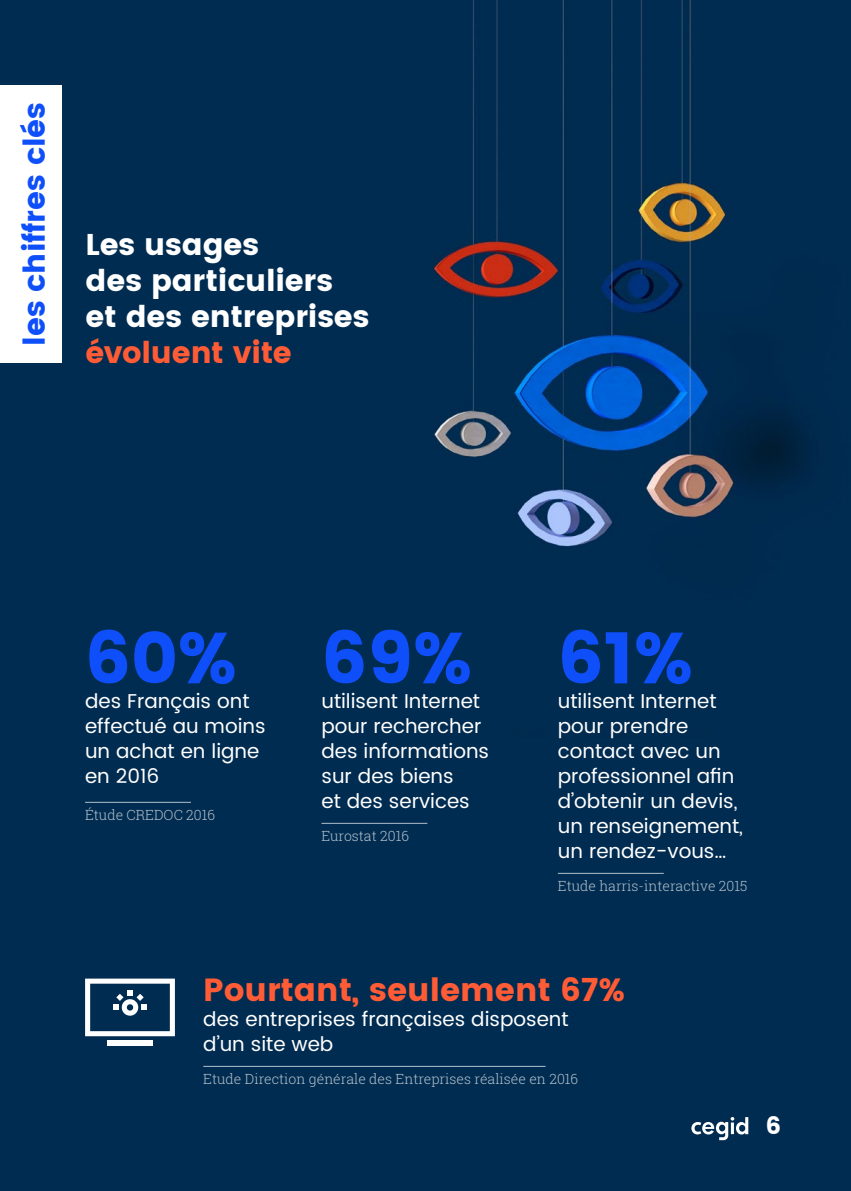
<style>
.page{position:relative;width:851px;height:1191px;background:#fff}
.page>*{position:absolute;margin:0;border:0;box-sizing:border-box;transform-origin:0 0}
.t1{font:72px "Poppins";color:#0f4ffa}
.t2{font:32px "Poppins";color:#ff5c36}
.t3{font:30px/36px "Poppins";letter-spacing:-.005em;color:#fff}
.t4{font:30px "Poppins";color:#0f4ffa}
.t5{font:30px "Poppins";letter-spacing:-.005em;color:#ff5c36}
.t6{font:24px "Poppins";color:#fff}
.t7{font:20px/25px "Poppins";color:#fff}
.t8{font:300 14px "Roboto Slab";color:#b3c0cb}
</style>
<div class="page">
<div style="left:0;top:0;width:850px;height:1191px;background:#002c51"></div>
<img style="left:433px;top:0;width:373px;height:547px">
<svg style="left:691px;top:1117px;width:57px;height:23px"></svg>
<div style="left:0;top:85px;width:62px;height:278px;background:#fff"></div>
<hr style="left:203px;top:1066px;width:342px;height:1px;background:#b3c0cb">
<hr style="left:85px;top:802px;width:106px;height:1px;background:#b3c0cb">
<hr style="left:321px;top:823px;width:106px;height:1px;background:#b3c0cb">
<hr style="left:557px;top:873px;width:106px;height:1px;background:#b3c0cb">
<div style="left:107px;top:1040px;width:46px;height:5px;background:#fff"></div>
<svg style="left:85px;top:978px;width:90px;height:58px"></svg>
<h3 class="t4" style="left:17px;top:346px;width:245px;rotate:-90deg">les chiffres clés</h3>
<h3 class="t3" style="left:86px;top:226px;width:285px">Les usages<br>des particuliers et des entreprises</h3>
<h3 class="t5" style="left:86px;top:335px;width:208px">évoluent vite</h3>
<h1 class="t1" style="left:85px;top:616px;width:153px">60%</h1>
<p class="t7" style="left:85px;top:714px;width:182px">effectué au moins un achat en ligne en 2016</p>
<p class="t8" style="left:85px;top:805px;width:132px">Étude CREDOC 2016</p>
<p class="t7" style="left:85px;top:689px;width:166px">des Français ont</p>
<h1 class="t1" style="left:321px;top:616px;width:152px">69%</h1>
<p class="t7" style="left:321px;top:714px;width:169px">pour rechercher des informations sur des biens<br>et des services</p>
<p class="t8" style="left:321px;top:826px;width:89px">Eurostat 2016</p>
<p class="t7" style="left:321px;top:689px;width:160px">utilisent Internet</p>
<h1 class="t1" style="left:557px;top:616px;width:136px">61%</h1>
<p class="t7" style="left:557px;top:689px;width:187px">utilisent Internet pour prendre contact avec un professionnel afin d’obtenir un devis, un renseignement, un rendez-vous…</p>
<p class="t8" style="left:557px;top:876px;width:191px">Etude harris-interactive 2015</p>
<h2 class="t2" style="left:203px;top:971px;width:423px">Pourtant, seulement 67%</h2>
<p class="t7" style="left:203px;top:1007px;width:367px">des entreprises françaises disposent d’un site web</p>
<p class="t8" style="left:203px;top:1069px;width:376px">Etude Direction générale des Entreprises réalisée en 2016</p>
<p class="t6" style="left:765px;top:1112px;width:17px">6</p>
</div>
